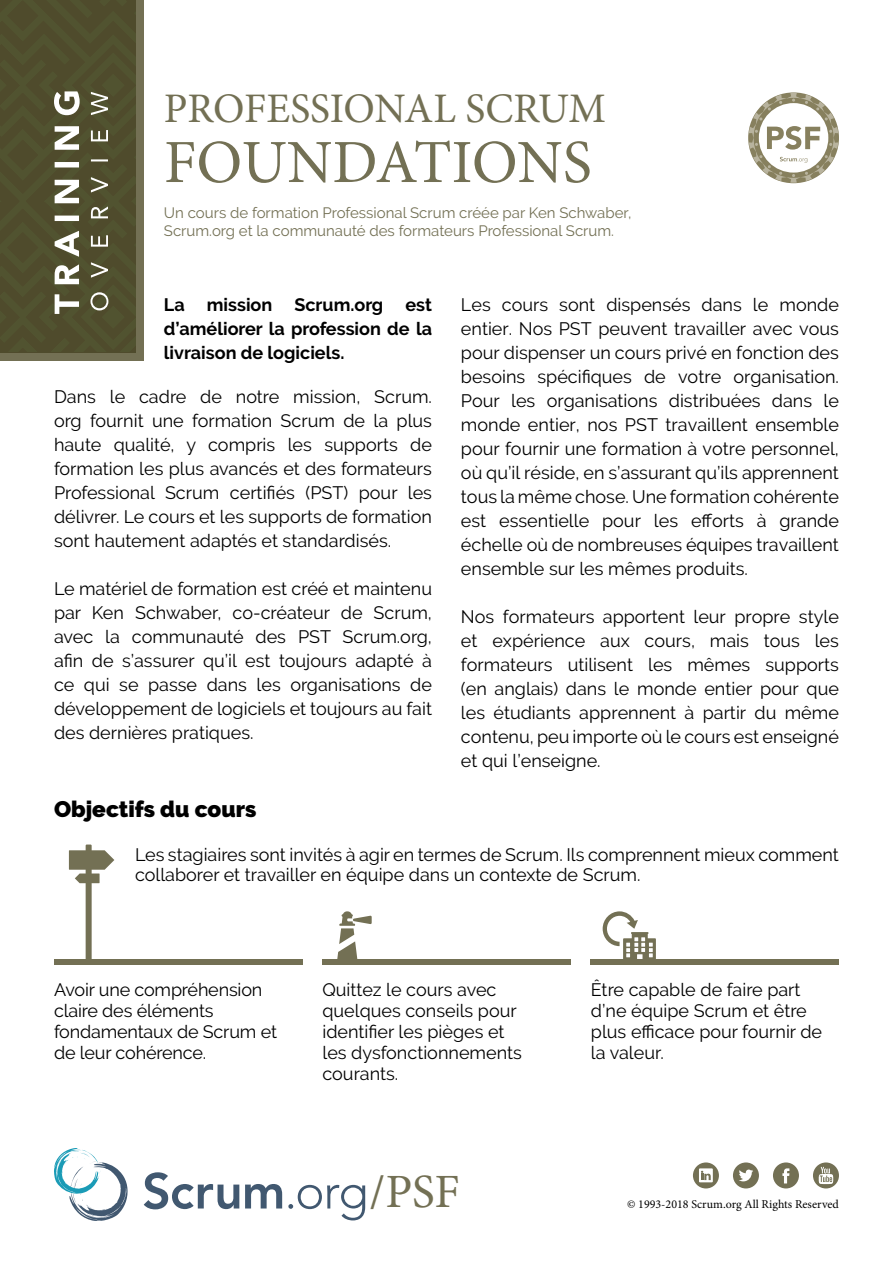
<style>
.page{position:relative;width:893px;height:1263px;background:#fff}
.page>*{position:absolute;margin:0;border:0;box-sizing:border-box;transform-origin:0 0}
.t1{font:61.35px "Minion Pro";letter-spacing:-.005em;color:#737054}
.t2{font:47.85px "Minion Pro";color:#737054}
.t3{font:42px "Minion Pro";letter-spacing:-.01em;color:#737054}
.t4{font:900 22.5px "Raleway";color:#000}
.t5{font:18px/24px "Raleway";color:#000}
.t6{font:700 18px/24px "Raleway";color:#000;text-align:justify}
.t7{font:15px/18px "Raleway";color:#737054}
.t8{font:12px "Minion Pro";color:#000}
</style>
<div class="page">
<svg style="left:813px;top:1162px;width:26px;height:26px"></svg>
<svg style="left:773px;top:1162px;width:26px;height:26px"></svg>
<svg style="left:693px;top:1162px;width:26px;height:26px"></svg>
<svg style="left:733px;top:1162px;width:26px;height:26px"></svg>
<svg style="left:54px;top:1148px;width:74px;height:73px"></svg>
<svg style="left:144px;top:1172px;width:95px;height:37px"></svg>
<svg style="left:245px;top:1184px;width:37px;height:24px"></svg>
<svg style="left:288px;top:1185px;width:77px;height:35px"></svg>
<svg style="left:748px;top:92px;width:91px;height:91px"></svg>
<div style="left:0;top:0;width:144px;height:361px;background:#737054"></div>
<svg style="left:0;top:0;width:135px;height:352px;background:#5a583a"></svg>
<div style="left:591px;top:959px;width:248px;height:6px;background:#737054"></div>
<svg style="left:603px;top:911px;width:53px;height:48px"></svg>
<div style="left:322px;top:959px;width:248px;height:6px;background:#737054"></div>
<svg style="left:337px;top:911px;width:35px;height:48px"></svg>
<div style="left:54px;top:959px;width:248px;height:6px;background:#737054"></div>
<svg style="left:69px;top:844px;width:45px;height:115px"></svg>
<h3 class="t3" style="left:164px;top:80px;width:443px">PROFESSIONAL SCRUM</h3>
<h1 class="t1" style="left:164px;top:121px;width:429px">FOUNDATIONS</h1>
<p class="t7" style="left:164px;top:204px;width:469px">Un cours de formation Professional Scrum créée par Ken Schwaber,<br>Scrum.org et la communauté des formateurs Professional Scrum.</p>
<p class="t6" style="left:164px;top:293px;width:270px">La mission Scrum.org est d’améliorer la profession de la livraison de logiciels.</p>
<p class="t5" style="left:54px;top:384px;width:379px;text-align:justify">Dans le cadre de notre mission, Scrum. org fournit une formation Scrum de la plus haute qualité, y compris les supports de formation les plus avancés et des formateurs Professional Scrum certifiés (PST) pour les délivrer. Le cours et les supports de formation sont hautement adaptés et standardisés.</p>
<p class="t5" style="left:54px;top:576px;width:380px;text-align:justify">Le matériel de formation est créé et maintenu par Ken Schwaber, co-créateur de Scrum, avec la communauté des PST Scrum.org, afin de s’assurer qu’il est toujours adapté à ce qui se passe dans les organisations de développement de logiciels et toujours au fait des dernières pratiques.</p>
<p class="t4" style="left:54px;top:796px;width:204px">Objectifs du cours</p>
<p class="t5" style="left:461px;top:293px;width:380px;text-align:justify">Les cours sont dispensés dans le monde entier. Nos PST peuvent travailler avec vous pour dispenser un cours privé en fonction des besoins spécifiques de votre organisation.<br>Pour les organisations distribuées dans le monde entier, nos PST travaillent ensemble pour fournir une formation à votre personnel, où qu’il réside, en s’assurant qu’ils apprennent tous la même chose. Une formation cohérente est essentielle pour les efforts à grande échelle où de nombreuses équipes travaillent ensemble sur les mêmes produits.</p>
<p class="t5" style="left:461px;top:605px;width:380px;text-align:justify">Nos formateurs apportent leur propre style et expérience aux cours, mais tous les formateurs utilisent les mêmes supports (en anglais) dans le monde entier pour que les étudiants apprennent à partir du même contenu, peu importe où le cours est enseigné et qui l’enseigne.</p>
<p class="t5" style="left:135px;top:845px;width:705px;line-height:19.5px">Les stagiaires sont invités à agir en termes de Scrum. Ils comprennent mieux comment collaborer et travailler en équipe dans un contexte de Scrum.</p>
<p class="t5" style="left:54px;top:979px;width:225px;line-height:21px">Avoir une compréhension claire des éléments fondamentaux de Scrum et de leur cohérence.</p>
<p class="t5" style="left:322px;top:979px;width:201px;line-height:21px">Quittez le cours avec quelques conseils pour identifier les pièges et les dysfonctionnements courants.</p>
<h2 class="t2" style="left:370px;top:1160px;width:92px">/PSF</h2>
<p class="t5" style="left:591px;top:979px;width:233px;line-height:21px">Être capable de faire part d’ne équipe Scrum et être plus efficace pour fournir de la valeur.</p>
<p class="t8" style="left:627px;top:1196px;width:213px">© 1993-2018 Scrum.org All Rights Reserved</p>
</div>
